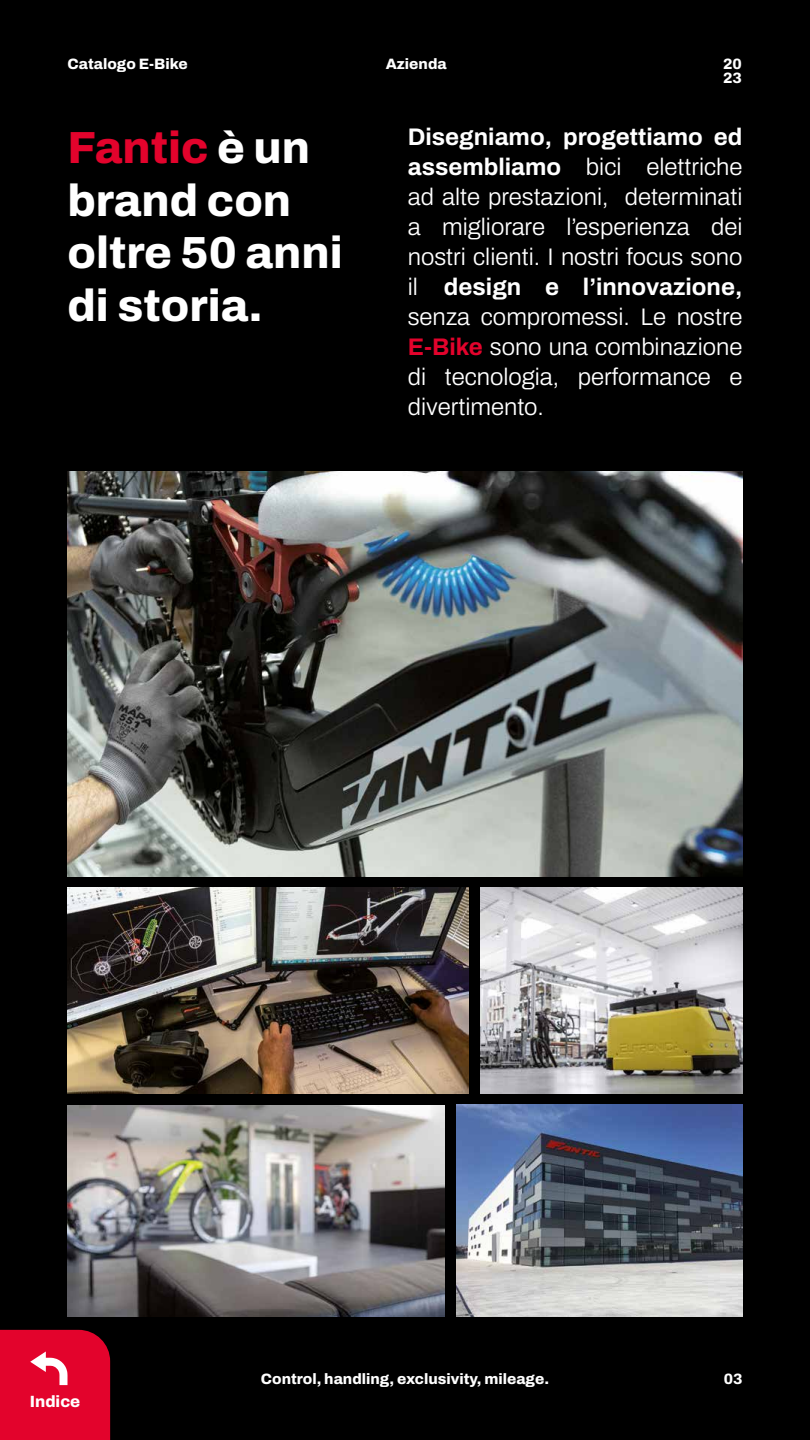
<style>
.page{position:relative;width:810px;height:1440px;background:#000}
.page>*{position:absolute;margin:0;border:0;box-sizing:border-box;transform-origin:0 0}
.t1{font:800 45px/52.5px "Archivo";color:#fff}
.t2{font:600 24px/30px "Archivo";color:#fff;text-align:justify}
.t3{font:800 16.27px "Archivo";color:#fff}
.t4{font:800 15px/13.5px "Archivo";color:#fff}
.s1{color:#e3032c}
.s2{font-weight:700}
.s3{font-weight:700;color:#e3032c}
</style>
<div class="page">
<img style="left:68px;top:471px;width:674px;height:405px">
<img style="left:68px;top:1105px;width:377px;height:211px">
<img style="left:456px;top:1105px;width:286px;height:211px">
<img style="left:68px;top:887px;width:401px;height:207px">
<img style="left:480px;top:887px;width:262px;height:207px">
<div style="left:0;top:1330px;width:110px;height:110px;background:#e3032c"></div>
<p class="t4" style="left:68px;top:58px;width:122px">Catalogo E-Bike</p>
<p class="t4" style="left:386px;top:58px;width:62px">Azienda</p>
<p class="t4" style="left:723px;top:58px;width:20px">20<br>23</p>
<h1 class="t1" style="left:68px;top:122px;width:277px"><span class="s1">Fantic</span> è un brand con oltre 50 anni di storia.</h1>
<p class="t2" style="left:408px;top:122px;width:336px"><span class="s2">Disegniamo, progettiamo ed assembliamo</span> bici elettriche ad alte prestazioni, determinati a migliorare l’esperienza dei nostri clienti. I nostri focus sono il <span class="s2">design e l’innovazione, </span>senza compromessi. Le nostre <span class="s3">E-Bike</span> sono una combinazione di tecnologia, performance e divertimento.</p>
<p class="t3" style="left:30px;top:1390px;width:52px">Indice</p>
<p class="t4" style="left:261px;top:1372px;width:290px">Control, handling, exclusivity, mileage.</p>
<p class="t4" style="left:724px;top:1372px;width:20px">03</p>
</div>
